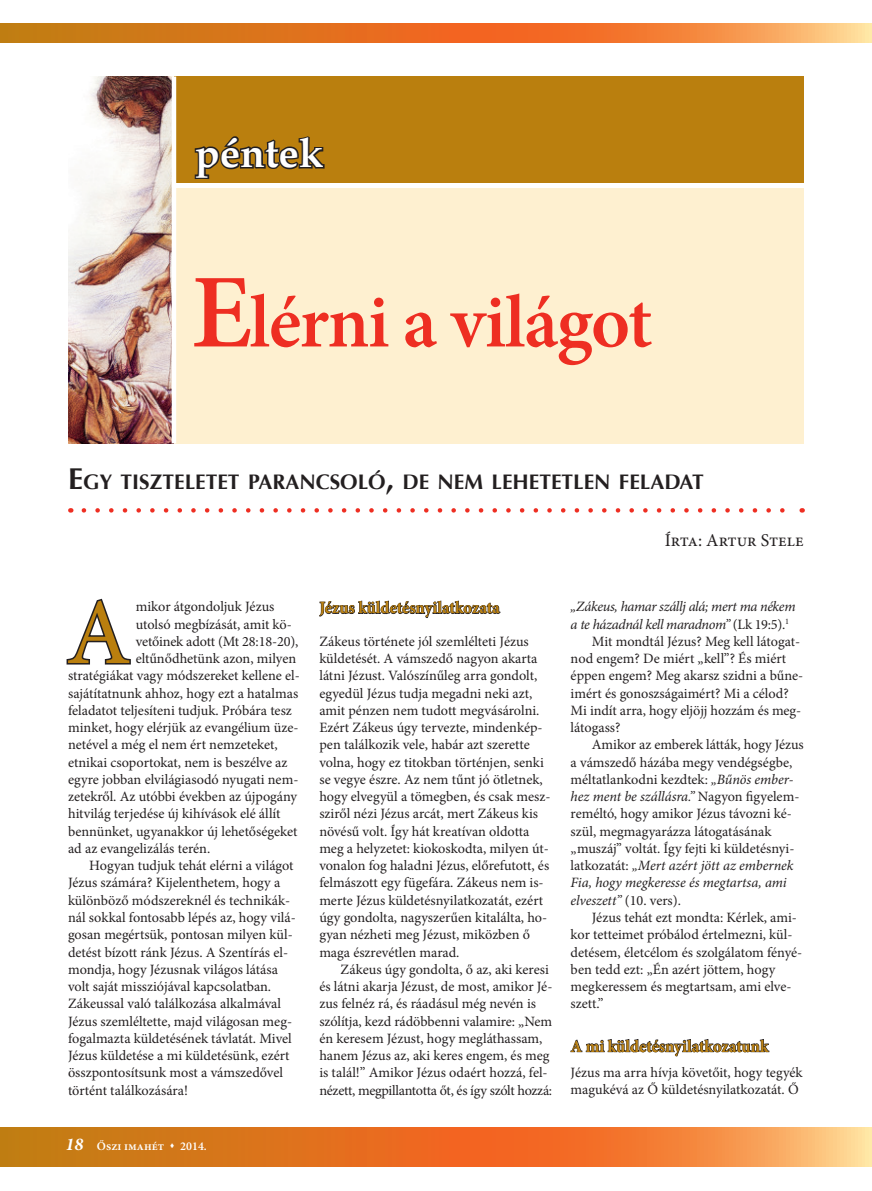
<style>
.page{position:relative;width:872px;height:1191px;background:#fff}
.page>*{position:absolute;margin:0;border:0;box-sizing:border-box;transform-origin:0 0}
.t1{font:93.9px "Minion Pro";color:#ba7f0e}
.t2{font:600 75px "Minion Pro";letter-spacing:-.02em;color:#ee2e22}
.t3{font:700 40.5px "Palatino";color:#fff}
.t4{font:700 21px "Optima";color:#231f20}
.t5{font:18px "Minion Pro";color:#231f20}
.t6{font:700 17.25px "Minion Pro";color:#ba7f0e;scale:.95 1}
.t7{font:14.25px/17.2px "Minion Pro";color:#231f20}
.t8{font:italic 14.25px "Minion Pro";letter-spacing:-.01em;color:#231f20}
.t9{font:600 12px "Minion Pro";color:#fff}
.s1{font-size:105px}
.s2{font-size:30px}
.s3{font-weight:700;font-style:italic;font-size:18px}
.s4{font-style:normal}
.s5{font-style:italic}
</style>
<div class="page">
<svg style="left:0;top:1127px;width:872px;height:39px;background:#e67e2e"></svg>
<svg style="left:0;top:23px;width:871px;height:20px;background:#e67e2e"></svg>
<svg style="left:871px;top:23px;width:1px;height:20px"></svg>
<div style="left:172px;top:76px;width:632px;height:107px;background:#ba7f0e"></div>
<svg style="left:194px;top:136px;width:131px;height:43px"></svg>
<div style="left:68px;top:188px;width:736px;height:255px;background:#fef0d0"></div>
<svg style="left:84px;top:508px;width:701px;height:4px"></svg>
<img style="left:68px;top:76px;width:104px;height:367px">
<hr style="left:172px;top:76px;width:4px;height:367px;background:#fff">
<svg style="left:66px;top:598px;width:65px;height:67px"></svg>
<svg style="left:319px;top:600px;width:182px;height:18px"></svg>
<svg style="left:570px;top:1039px;width:200px;height:17px"></svg>
<h3 class="t3" style="left:195px;top:119px;width:130px">péntek</h3>
<h2 class="t2" style="left:191px;top:270px;width:462px"><span class="s1">E</span>lérni a világot</h2>
<h3 class="t4" style="left:68px;top:470px;width:637px"><span class="s2">E</span>GY TISZTELETET PARANCSOLÓ<span class="s2">,</span> DE NEM LEHETETLEN FELADAT</h3>
<p class="t5" style="left:665px;top:528px;width:140px">Írta: Artur Stele</p>
<h1 class="t1" style="left:66px;top:570px;width:66px">A</h1>
<p class="t7" style="left:136px;top:598px;width:140px">mikor átgondoljuk Jézus</p>
<p class="t7" style="left:136px;top:615px;width:158px">utolsó megbízását, amit kö-</p>
<p class="t7" style="left:136px;top:632px;width:164px">vetőinek adott (Mt 28:18-20),</p>
<p class="t7" style="left:136px;top:650px;width:162px">eltűnődhetünk azon, milyen</p>
<p class="t7" style="left:68px;top:667px;width:233px">stratégiákat vagy módszereket kellene el-</p>
<p class="t7" style="left:68px;top:684px;width:232px">sajátítatnunk ahhoz, hogy ezt a hatalmas</p>
<p class="t7" style="left:68px;top:701px;width:225px">feladatot teljesíteni tudjuk. Próbára tesz</p>
<p class="t7" style="left:68px;top:719px;width:232px">minket, hogy elérjük az evangélium üze-</p>
<p class="t7" style="left:68px;top:736px;width:211px">netével a még el nem ért nemzeteket,</p>
<p class="t7" style="left:68px;top:753px;width:221px">etnikai csoportokat, nem is beszélve az</p>
<p class="t7" style="left:68px;top:771px;width:232px">egyre jobban elvilágiasodó nyugati nem-</p>
<p class="t7" style="left:68px;top:788px;width:231px">zetekről. Az utóbbi években az újpogány</p>
<p class="t7" style="left:68px;top:805px;width:214px">hitvilág terjedése új kihívások elé állít</p>
<p class="t7" style="left:68px;top:822px;width:231px">bennünket, ugyanakkor új lehetőségeket</p>
<p class="t7" style="left:68px;top:840px;width:144px">ad az evangelizálás terén.</p>
<p class="t7" style="left:89px;top:857px;width:206px">Hogyan tudjuk tehát elérni a világot</p>
<p class="t7" style="left:68px;top:874px;width:214px">Jézus számára? Kijelenthetem, hogy a</p>
<p class="t7" style="left:68px;top:891px;width:224px">különböző módszereknél és technikák-</p>
<p class="t7" style="left:68px;top:909px;width:228px">nál sokkal fontosabb lépés az, hogy vilá-</p>
<p class="t7" style="left:68px;top:926px;width:226px">gosan megértsük, pontosan milyen kül-</p>
<p class="t7" style="left:68px;top:943px;width:222px">detést bízott ránk Jézus. A Szentírás el-</p>
<p class="t7" style="left:68px;top:960px;width:211px">mondja, hogy Jézusnak világos látása</p>
<p class="t7" style="left:68px;top:978px;width:205px">volt saját missziójával kapcsolatban.</p>
<p class="t7" style="left:68px;top:995px;width:215px">Zákeussal való találkozása alkalmával</p>
<p class="t7" style="left:68px;top:1012px;width:225px">Jézus szemléltette, majd világosan meg-</p>
<p class="t7" style="left:68px;top:1029px;width:225px">fogalmazta küldetésének távlatát. Mivel</p>
<p class="t7" style="left:68px;top:1047px;width:223px">Jézus küldetése a mi küldetésünk, ezért</p>
<p class="t7" style="left:68px;top:1064px;width:216px">összpontosítsunk most a vámszedővel</p>
<p class="t7" style="left:68px;top:1081px;width:121px">történt találkozására!</p>
<p class="t9" style="left:65px;top:1137px;width:143px"><span class="s3">18</span> Őszi imahét ▲ 2014.</p>
<p class="t6" style="left:319px;top:595px;width:192px">Jézus küldetésnyilatkozata</p>
<p class="t7" style="left:319px;top:632px;width:233px">Zákeus története jól szemlélteti Jézus küldetését. A vámszedő nagyon akarta látni Jézust. Valószínűleg arra gondolt, egyedül Jézus tudja megadni neki azt, amit pénzen nem tudott megvásárolni.<br>Ezért Zákeus úgy tervezte, mindenkép&shy;pen találkozik vele, habár azt szerette volna, hogy ez titokban történjen, senki se vegye észre. Az nem tűnt jó ötletnek, hogy elvegyül a tömegben, és csak mes - sziről nézi Jézus arcát, mert Zákeus kis növésű volt. Így hát kreatívan oldotta meg a helyzetet: kiokoskodta, milyen út&shy;vonalon fog haladni Jézus, előrefutott, és felmászott egy fügefára. Zákeus nem is&shy;merte Jézus küldetésnyilatkozatát, ezért úgy gondolta, nagyszerűen kitalálta, ho&shy;gyan nézheti meg Jézust, miközben ő maga észrevétlen marad.</p>
<p class="t7" style="left:319px;top:960px;width:235px;text-indent:21px">Zákeus úgy gondolta, ő az, aki keresi és látni akarja Jézust, de most, amikor Jé&shy;zus felnéz rá, és ráadásul még nevén is szólítja, kezd rádöbbenni valamire: „Nem én keresem Jézust, hogy megláthassam, hanem Jézus az, aki keres engem, és meg is talál!” Amikor Jézus odaért hozzá, fel&shy;nézett, megpillantotta őt, és így szólt hozzá:</p>
<p class="t8" style="left:570px;top:597px;width:226px">„Zákeus, hamar szállj alá; mert ma nékem</p>
<p class="t8" style="left:570px;top:614px;width:220px">a te házadnál kell maradnom” <span class="s4">(Lk 19:5).</span><sup>1</sup></p>
<p class="t7" style="left:592px;top:632px;width:210px">Mit mondtál Jézus? Meg kell látogat-</p>
<p class="t7" style="left:570px;top:650px;width:217px">nod engem? De miért „kell”? És miért</p>
<p class="t7" style="left:570px;top:667px;width:234px">éppen engem? Meg akarsz szidni a bűne-</p>
<p class="t7" style="left:570px;top:684px;width:220px">imért és gonoszságaimért? Mi a célod?</p>
<p class="t7" style="left:570px;top:701px;width:230px">Mi indít arra, hogy eljöjj hozzám és meg-</p>
<p class="t7" style="left:570px;top:719px;width:51px">látogass?</p>
<p class="t7" style="left:592px;top:736px;width:213px">Amikor az emberek látták, hogy Jézus</p>
<p class="t7" style="left:570px;top:753px;width:223px">a vámszedő házába megy vendégségbe,</p>
<p class="t7" style="left:570px;top:770px;width:224px">méltatlankodni kezdtek: <span class="s5">„Bűnös ember-</span></p>
<p class="t8" style="left:570px;top:787px;width:229px">hez ment be szállásra.” <span class="s4">Nagyon figyelem-</span></p>
<p class="t7" style="left:570px;top:805px;width:221px">reméltó, hogy amikor Jézus távozni ké-</p>
<p class="t7" style="left:570px;top:822px;width:203px">szül, megmagyarázza látogatásának</p>
<p class="t7" style="left:570px;top:840px;width:225px">„muszáj” voltát. Így fejti ki küldetésnyi-</p>
<p class="t8" style="left:570px;top:856px;width:224px"><span class="s4">latkozatát:</span> „Mert azért jött az embernek</p>
<p class="t8" style="left:570px;top:873px;width:217px">Fia, hogy megkeresse és megtartsa, ami</p>
<p class="t8" style="left:570px;top:890px;width:112px">elveszett” <span class="s4">(10. vers).</span></p>
<p class="t7" style="left:592px;top:909px;width:206px">Jézus tehát ezt mondta: Kérlek, ami-</p>
<p class="t7" style="left:570px;top:926px;width:223px">kor tetteimet próbálod értelmezni, kül-</p>
<p class="t7" style="left:570px;top:943px;width:231px">detésem, életcélom és szolgálatom fényé-</p>
<p class="t7" style="left:570px;top:960px;width:206px">ben tedd ezt: „Én azért jöttem, hogy</p>
<p class="t7" style="left:570px;top:978px;width:222px">megkeressem és megtartsam, ami elve-</p>
<p class="t7" style="left:570px;top:995px;width:34px">szett.”</p>
<p class="t6" style="left:570px;top:1034px;width:210px">A mi küldetésnyilatkozatunk</p>
<p class="t7" style="left:570px;top:1064px;width:234px">Jézus ma arra hívja követőit, hogy tegyék magukévá az Ő küldetésnyilatkozatát. Ő</p>
</div>
